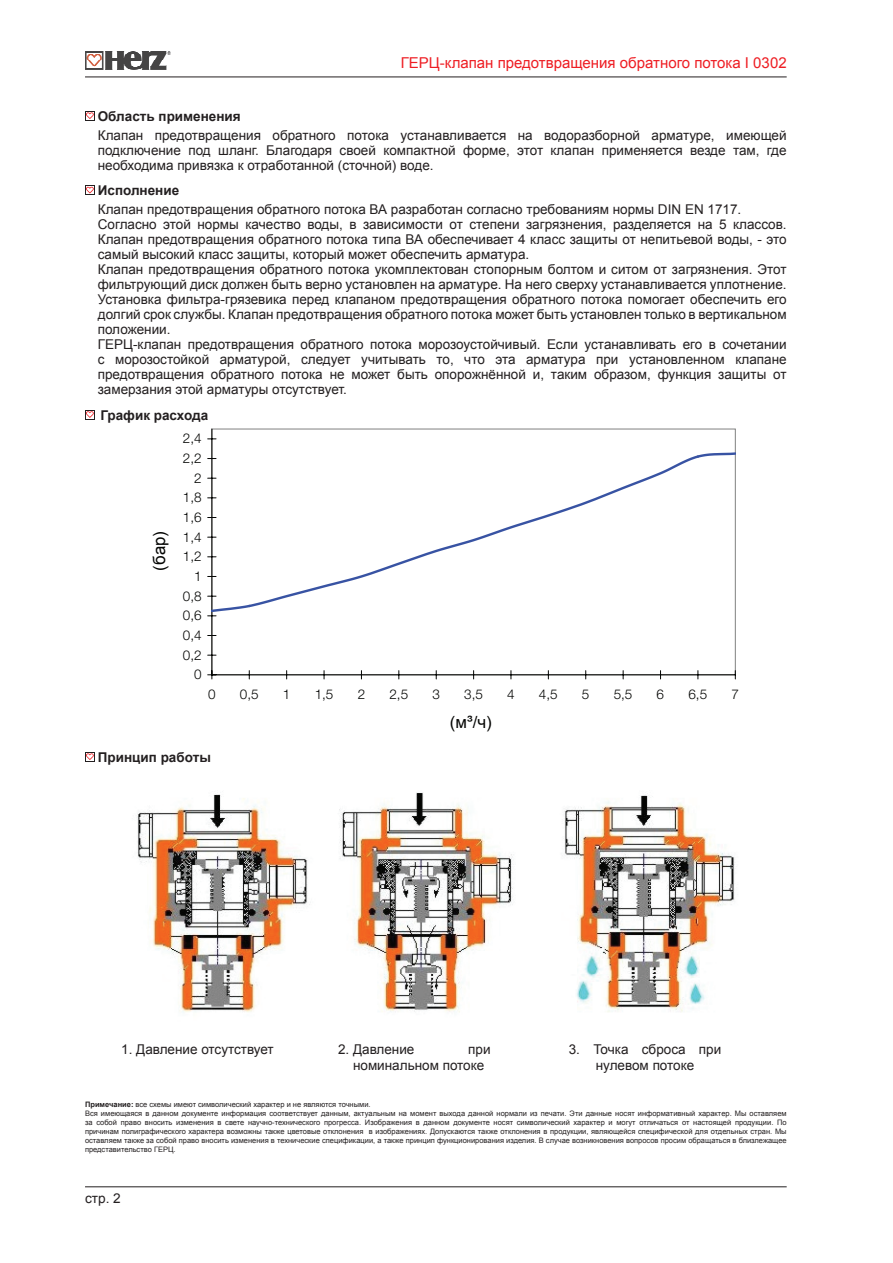
<style>
.page{position:relative;width:893px;height:1263px;background:#fff}
.page>*{position:absolute;margin:0;border:0;box-sizing:border-box;transform-origin:0 0}
.t1{font:16.8px "Arial";color:#040503}
.t2{font:15px "Arial";color:#ee1d23}
.t3{font:13.5px/15px "Arial";color:#231f20}
.t4{font:300 13.5px "Helvetica Neue LT Std";color:#040503}
.t5{font:700 13.5px "Arial";color:#231f20}
.t6{font:7.5px/9px "Arial";color:#231f20}
.s1{font-weight:700}
</style>
<div class="page">
<img style="left:85px;top:52px;width:86px;height:18px">
<hr style="left:85px;top:77px;width:702px;height:1px;background:#231f20">
<hr style="left:85px;top:1186px;width:702px;height:1px;background:#231f20">
<svg style="left:85px;top:111px;width:10px;height:10px"></svg>
<svg style="left:85px;top:185px;width:10px;height:10px"></svg>
<svg style="left:85px;top:410px;width:10px;height:10px"></svg>
<img style="left:137px;top:792px;width:598px;height:156px">
<svg style="left:157px;top:948px;width:551px;height:64px"></svg>
<svg style="left:85px;top:752px;width:10px;height:10px"></svg>
<hr style="left:212px;top:429px;width:1px;height:246px;background:#040503">
<hr style="left:212px;top:674px;width:523px;height:1px;background:#040503">
<svg style="left:208px;top:671px;width:8px;height:8px"></svg>
<svg style="left:208px;top:605px;width:38px;height:12px"></svg>
<svg style="left:246px;top:455px;width:451px;height:153px"></svg>
<svg style="left:697px;top:452px;width:38px;height:6px"></svg>
<p class="t2" style="left:401px;top:53px;width:387px">ГЕРЦ-клапан предотвращения обратного потока I 0302</p>
<p class="t5" style="left:98px;top:107px;width:144px">Область применения</p>
<p class="t3" style="left:98px;top:128px;width:690px;text-align:justify">Клапан предотвращения обратного потока устанавливается на водоразборной арматуре, имеющей подключение под шланг. Благодаря своей компактной форме, этот клапан применяется везде там, где необходима привязка к отработанной (сточной) воде.</p>
<p class="t5" style="left:98px;top:181px;width:83px">Исполнение</p>
<p class="t3" style="left:98px;top:202px;width:690px">Клапан предотвращения обратного потока ВА разработан согласно требованиям нормы DIN EN 1717.<br>Согласно этой нормы качество воды, в зависимости от степени загрязнения, разделяется на 5 классов.<br>Клапан предотвращения обратного потока типа ВА обеспечивает 4 класс защиты от непитьевой воды, - это самый высокий класс защиты, который может обеспечить арматура.<br>Клапан предотвращения обратного потока укомплектован стопорным болтом и ситом от загрязнения. Этот фильтрующий диск должен быть верно установлен на арматуре. На него сверху устанавливается уплотнение.<br>Установка фильтра-грязевика перед клапаном предотвращения обратного потока помогает обеспечить его долгий срок службы. Клапан предотвращения обратного потока может быть установлен только в вертикальном положении.<br>ГЕРЦ-клапан предотвращения обратного потока морозоустойчивый. Если устанавливать его в сочетании с морозостойкой арматурой, следует учитывать то, что эта арматура при установленном клапане предотвращения обратного потока не может быть опорожнённой и, таким образом, функция защиты от замерзания этой арматуры отсутствует.</p>
<p class="t5" style="left:100px;top:406px;width:109px">График расхода</p>
<p class="t4" style="left:183px;top:430px;width:20px">2,4</p>
<p class="t4" style="left:183px;top:450px;width:20px">2,2</p>
<p class="t4" style="left:194px;top:470px;width:9px">2</p>
<p class="t4" style="left:183px;top:489px;width:20px">1,8</p>
<p class="t1" style="left:148px;top:571px;width:41px;rotate:-90deg">(бар)</p>
<p class="t4" style="left:183px;top:509px;width:20px">1,6</p>
<p class="t4" style="left:183px;top:529px;width:20px">1,4</p>
<p class="t4" style="left:183px;top:548px;width:20px">1,2</p>
<p class="t4" style="left:194px;top:568px;width:9px">1</p>
<p class="t4" style="left:183px;top:588px;width:20px">0,8</p>
<p class="t4" style="left:183px;top:607px;width:20px">0,6</p>
<p class="t4" style="left:183px;top:627px;width:20px">0,4</p>
<p class="t4" style="left:183px;top:647px;width:20px">0,2</p>
<p class="t4" style="left:194px;top:666px;width:9px">0</p>
<p class="t4" style="left:208px;top:686px;width:9px">0</p>
<p class="t4" style="left:240px;top:686px;width:20px">0,5</p>
<p class="t4" style="left:283px;top:686px;width:9px">1</p>
<p class="t4" style="left:315px;top:686px;width:20px">1,5</p>
<p class="t4" style="left:358px;top:686px;width:9px">2</p>
<p class="t4" style="left:389px;top:686px;width:20px">2,5</p>
<p class="t4" style="left:432px;top:686px;width:9px">3</p>
<p class="t4" style="left:464px;top:686px;width:20px">3,5</p>
<p class="t4" style="left:507px;top:686px;width:9px">4</p>
<p class="t4" style="left:539px;top:686px;width:20px">4,5</p>
<p class="t4" style="left:582px;top:686px;width:9px">5</p>
<p class="t4" style="left:614px;top:686px;width:20px">5,5</p>
<p class="t4" style="left:657px;top:686px;width:9px">6</p>
<p class="t4" style="left:688px;top:686px;width:20px">6,5</p>
<p class="t4" style="left:731px;top:686px;width:9px">7</p>
<p class="t1" style="left:450px;top:711px;width:43px">(м³/ч)</p>
<p class="t5" style="left:98px;top:748px;width:115px">Принцип работы</p>
<p class="t3" style="left:121px;top:1042px;width:154px">1. Давление отсутствует</p>
<p class="t3" style="left:353px;top:1041px;width:139px;line-height:16.2px;text-indent:115px">при номинальном потоке</p>
<p class="t3" style="left:569px;top:1041px;width:154px;line-height:16.2px;text-align:center">3. Точка сброса при нулевом потоке</p>
<p class="t3" style="left:338px;top:1042px;width:78px">2. Давление</p>
<p class="t6" style="left:85px;top:1100px;width:703px"><span class="s1">Примечание:</span> все схемы имеют символический характер и не являются точными.<br>Вся имеющаяся в данном документе информация соответствует данным, актуальным на момент выхода данной нормали из печати. Эти данные носят информативный характер. Мы оставляем за собой право вносить изменения в свете научно-технического прогресса. Изображения в данном документе носят символический характер и могут отличаться от настоящей продукции. По причинам полиграфического характера возможны также цветовые отклонения в изображениях. Допускаются также отклонения в продукции, являющейся специфической для отдельных стран. Мы оставляем также за собой право вносить изменения в технические спецификации, а также принцип функционирования изделия. В случае возникновения вопросов просим обращаться в близлежащее представительство ГЕРЦ.</p>
<p class="t3" style="left:85px;top:1190px;width:37px">стр. 2</p>
</div>
